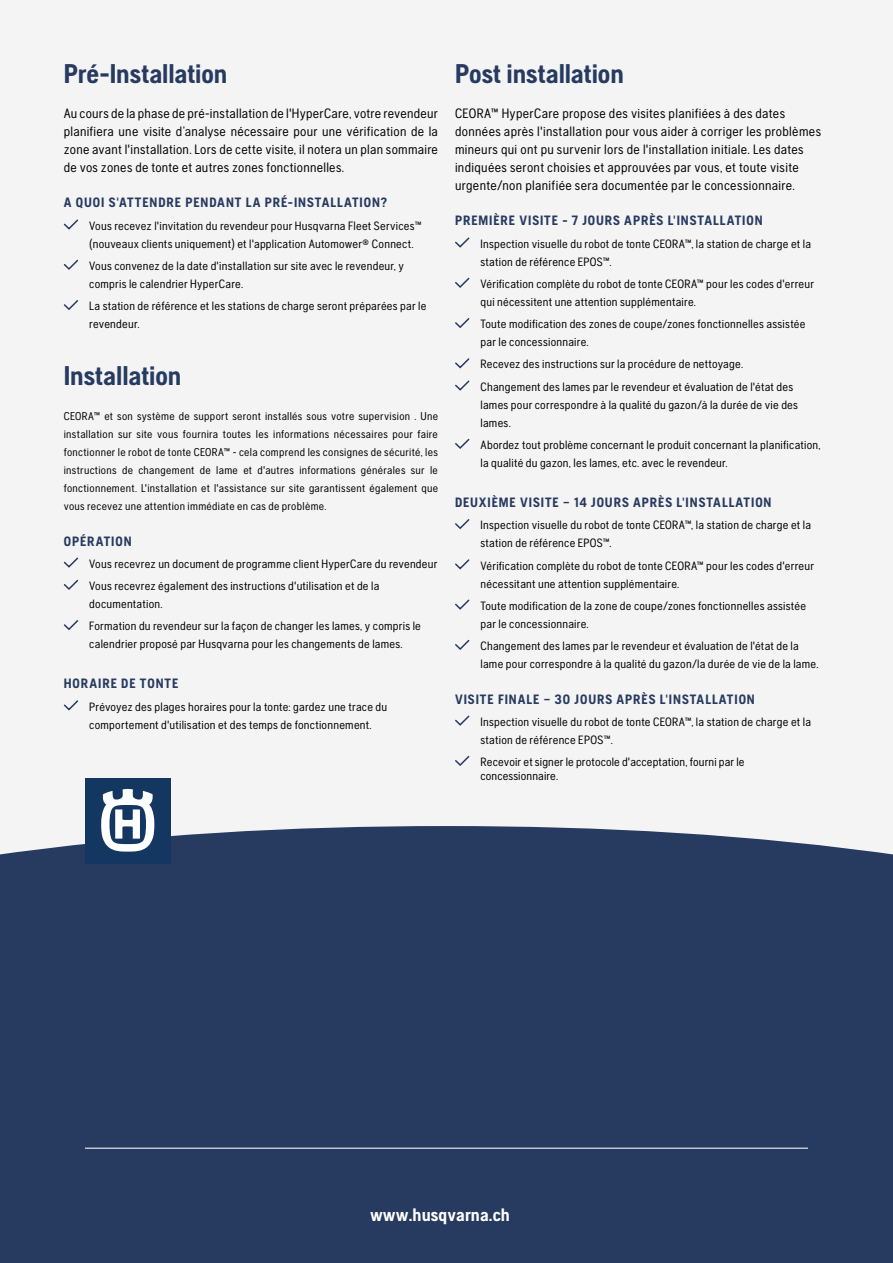
<style>
.page{position:relative;width:893px;height:1263px;background:#f4f4f4}
.page>*{position:absolute;margin:0;border:0;box-sizing:border-box;transform-origin:0 0}
.t1{font:700 27px "Husqvarna Gothic";letter-spacing:-.005em;color:#273a60}
.t2{font:700 18px "Husqvarna Gothic";letter-spacing:.005em;color:#fff}
.t3{font:13.5px/18px "Husqvarna Gothic";letter-spacing:.025em;color:#000;text-align:justify}
.t4{font:700 13.5px "Husqvarna Gothic";letter-spacing:.07em;color:#273a60}
.t5{font:12px/18px "Husqvarna Gothic";letter-spacing:.02em;color:#000}
.t6{font:11.25px/18px "Husqvarna Gothic";letter-spacing:.03em;color:#000;text-align:justify}
</style>
<div class="page">
<div style="left:0;top:826px;width:893px;height:437px;background:#273a60"></div>
<div style="left:85px;top:778px;width:85px;height:85px;background:#143761"></div>
<svg style="left:101px;top:789px;width:54px;height:63px"></svg>
<svg style="left:63px;top:219px;width:16px;height:11px"></svg>
<svg style="left:63px;top:259px;width:16px;height:11px"></svg>
<svg style="left:63px;top:300px;width:16px;height:10px"></svg>
<svg style="left:63px;top:557px;width:16px;height:11px"></svg>
<svg style="left:63px;top:579px;width:16px;height:11px"></svg>
<svg style="left:63px;top:620px;width:16px;height:10px"></svg>
<svg style="left:63px;top:700px;width:15px;height:11px"></svg>
<svg style="left:455px;top:237px;width:15px;height:11px"></svg>
<svg style="left:455px;top:277px;width:15px;height:11px"></svg>
<svg style="left:455px;top:318px;width:15px;height:11px"></svg>
<svg style="left:455px;top:358px;width:15px;height:11px"></svg>
<svg style="left:455px;top:380px;width:15px;height:11px"></svg>
<svg style="left:455px;top:438px;width:15px;height:11px"></svg>
<svg style="left:455px;top:519px;width:15px;height:11px"></svg>
<svg style="left:455px;top:559px;width:15px;height:11px"></svg>
<svg style="left:455px;top:599px;width:15px;height:11px"></svg>
<svg style="left:455px;top:639px;width:15px;height:11px"></svg>
<svg style="left:455px;top:715px;width:15px;height:11px"></svg>
<svg style="left:455px;top:755px;width:15px;height:11px"></svg>
<hr style="left:85px;top:1148px;width:723px;height:1px;background:#fff">
<h1 class="t1" style="left:64px;top:58px;width:165px">Pré-Installation</h1>
<p class="t3" style="left:64px;top:104px;width:376px">Au cours de la phase de pré-installation de l'HyperCare, votre revendeur planifiera une visite d’analyse nécessaire pour une vérification de la zone avant l'installation. Lors de cette visite, il notera un plan sommaire de vos zones de tonte et autres zones fonctionnelles.</p>
<p class="t4" style="left:64px;top:195px;width:325px">A QUOI S'ATTENDRE PENDANT LA PRÉ-INSTALLATION?</p>
<p class="t5" style="left:89px;top:216px;width:334px">Vous recevez l'invitation du revendeur pour Husqvarna Fleet Services™ (nouveaux clients uniquement) et l'application Automower® Connect.</p>
<p class="t5" style="left:89px;top:257px;width:316px">Vous convenez de la date d'installation sur site avec le revendeur, y compris le calendrier HyperCare.</p>
<p class="t5" style="left:89px;top:297px;width:339px">La station de référence et les stations de charge seront préparées par le revendeur.</p>
<h1 class="t1" style="left:64px;top:360px;width:119px">Installation</h1>
<p class="t6" style="left:64px;top:407px;width:376px">CEORA™ et son système de support seront installés sous votre supervision . Une installation sur site vous fournira toutes les informations nécessaires pour faire fonctionner le robot de tonte CEORA™ - cela comprend les consignes de sécurité, les instructions de changement de lame et d'autres informations générales sur le fonctionnement. L'installation et l'assistance sur site garantissent également que vous recevez une attention immédiate en cas de problème.</p>
<p class="t4" style="left:64px;top:533px;width:69px">OPÉRATION</p>
<p class="t5" style="left:89px;top:552px;width:350px;line-height:22.2px">Vous recevrez un document de programme client HyperCare du revendeur<br>Vous recevrez également des instructions d'utilisation et de la</p>
<p class="t5" style="left:89px;top:593px;width:333px;line-height:22.2px">documentation.<br>Formation du revendeur sur la façon de changer les lames, y compris le</p>
<p class="t5" style="left:89px;top:635px;width:315px">calendrier proposé par Husqvarna pour les changements de lames.</p>
<p class="t4" style="left:64px;top:676px;width:116px">HORAIRE DE TONTE</p>
<p class="t5" style="left:89px;top:697px;width:299px">Prévoyez des plages horaires pour la tonte: gardez une trace du comportement d'utilisation et des temps de fonctionnement.</p>
<h1 class="t1" style="left:455px;top:58px;width:170px">Post installation</h1>
<p class="t3" style="left:455px;top:104px;width:368px;text-align:left">CEORA™ HyperCare propose des visites planifiées à des dates données après l'installation pour vous aider à corriger les problèmes mineurs qui ont pu survenir lors de l'installation initiale. Les dates indiquées seront choisies et approuvées par vous, et toute visite urgente/non planifiée sera documentée par le concessionnaire.</p>
<p class="t4" style="left:455px;top:213px;width:309px">PREMIÈRE VISITE - 7 JOURS APRÈS L'INSTALLATION</p>
<p class="t5" style="left:480px;top:234px;width:332px">Inspection visuelle du robot de tonte CEORA™, la station de charge et la station de référence EPOS™.</p>
<p class="t5" style="left:480px;top:275px;width:335px">Vérification complète du robot de tonte CEORA™ pour les codes d'erreur qui nécessitent une attention supplémentaire.</p>
<p class="t5" style="left:480px;top:315px;width:326px">Toute modification des zones de coupe/zones fonctionnelles assistée par le concessionnaire.</p>
<p class="t5" style="left:480px;top:353px;width:314px;line-height:22.2px">Recevez des instructions sur la procédure de nettoyage.<br>Changement des lames par le revendeur et évaluation de l'état des</p>
<p class="t5" style="left:480px;top:395px;width:319px">lames pour correspondre à la qualité du gazon/à la durée de vie des lames.</p>
<p class="t5" style="left:480px;top:436px;width:342px">Abordez tout problème concernant le produit concernant la planification, la qualité du gazon, les lames, etc. avec le revendeur.</p>
<p class="t4" style="left:455px;top:494px;width:318px">DEUXIÈME VISITE – 14 JOURS APRÈS L'INSTALLATION</p>
<p class="t5" style="left:480px;top:516px;width:332px">Inspection visuelle du robot de tonte CEORA™, la station de charge et la station de référence EPOS™.</p>
<p class="t5" style="left:480px;top:556px;width:335px">Vérification complète du robot de tonte CEORA™ pour les codes d'erreur nécessitant une attention supplémentaire.</p>
<p class="t5" style="left:480px;top:596px;width:327px">Toute modification de la zone de coupe/zones fonctionnelles assistée par le concessionnaire.</p>
<p class="t5" style="left:480px;top:637px;width:340px">Changement des lames par le revendeur et évaluation de l'état de la lame pour correspondre à la qualité du gazon/la durée de vie de la lame.</p>
<p class="t4" style="left:455px;top:691px;width:301px">VISITE FINALE – 30 JOURS APRÈS L'INSTALLATION</p>
<p class="t5" style="left:480px;top:712px;width:332px">Inspection visuelle du robot de tonte CEORA™, la station de charge et la station de référence EPOS™.</p>
<p class="t5" style="left:480px;top:755px;width:266px;line-height:14.4px">Recevoir et signer le protocole d'acceptation, fourni par le concessionnaire.</p>
<h2 class="t2" style="left:370px;top:1204px;width:142px">www.husqvarna.ch</h2>
</div>
